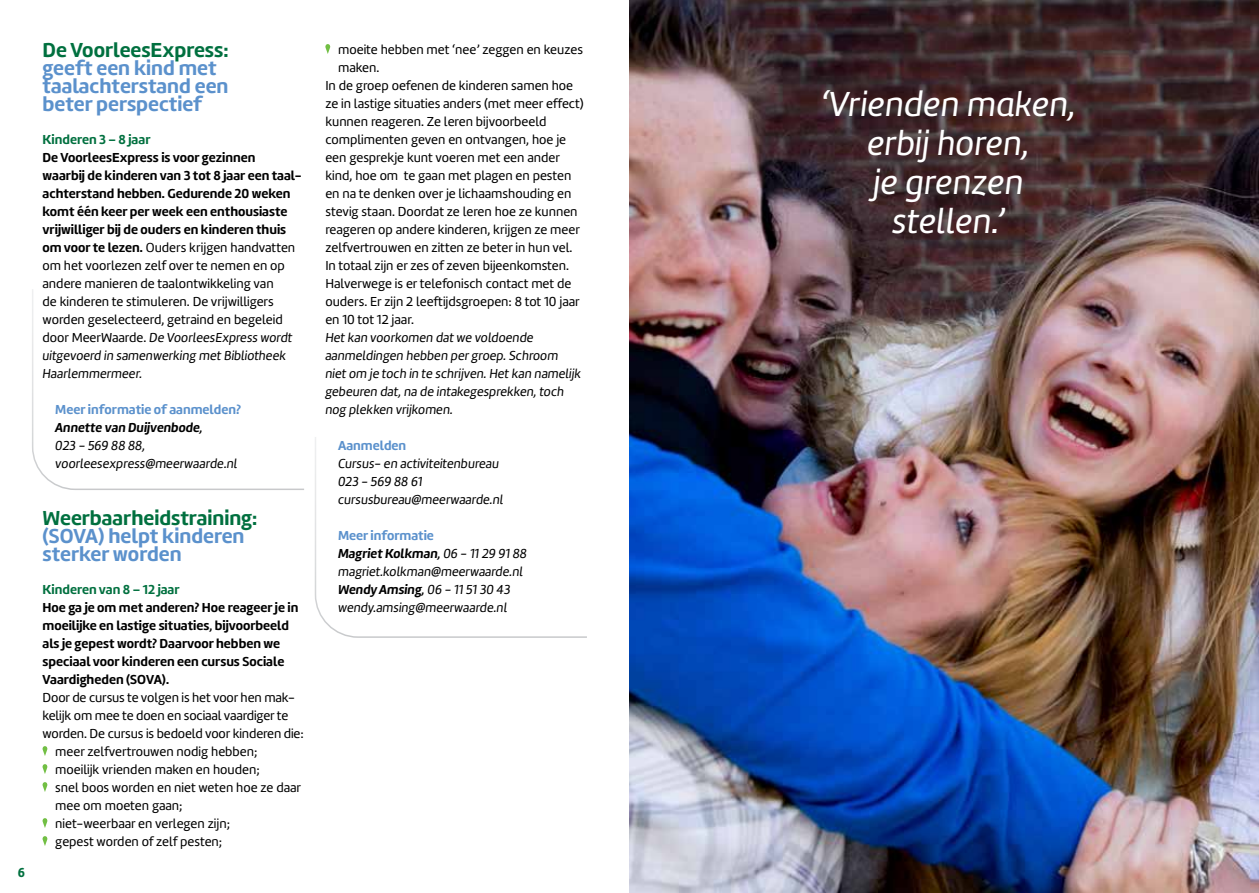
<style>
.page{position:relative;width:1259px;height:893px;background:#fff}
.page>*{position:absolute;margin:0;border:0;box-sizing:border-box;transform-origin:0 0}
.t1{font:italic 36px/39px "Amelia";color:#fff;text-align:center}
.t2{font:700 21px/18px "Amelia";color:#5b91cc}
.t3{font:700 21px "Amelia";color:#00703f}
.t4{font:13.5px "Amelia";color:#000}
.t5{font:700 13.5px/18px "Amelia";color:#000}
.t6{font:13.5px/18px "Amelia Oblicua";color:#000}
.t7{font:700 13.5px "Amelia";color:#5b91cc}
.t8{font:700 13.5px "Amelia";color:#00703f}
.t9{font:700 13.5px "Amelia Oblicua";color:#000}
.s1{font-weight:400}
.s2{font-family:"Amelia"}
.s3{font-weight:700}
</style>
<div class="page">
<svg style="left:42px;top:746px;width:6px;height:10px"></svg>
<svg style="left:42px;top:764px;width:6px;height:10px"></svg>
<svg style="left:42px;top:782px;width:6px;height:10px"></svg>
<svg style="left:42px;top:818px;width:6px;height:10px"></svg>
<svg style="left:42px;top:836px;width:6px;height:10px"></svg>
<svg style="left:325px;top:44px;width:5px;height:10px"></svg>
<svg style="left:32px;top:289px;width:272px;height:201px"></svg>
<svg style="left:314px;top:437px;width:273px;height:201px"></svg>
<img style="left:629px;top:0;width:630px;height:893px">
<p class="t8" style="left:18px;top:864px;width:9px">6</p>
<h2 class="t3" style="left:43px;top:38px;width:188px">De VoorleesExpress:</h2>
<h2 class="t2" style="left:43px;top:59px;width:187px">geeft een kind met taalachterstand een beter perspectief</h2>
<p class="t8" style="left:43px;top:132px;width:109px">Kinderen 3 – 8 jaar</p>
<p class="t5" style="left:43px;top:149px;width:261px">De VoorleesExpress is voor gezinnen<br>waarbij de kinderen van 3 tot 8 jaar een taal&shy;achterstand hebben. Gedurende 20 weken komt één keer per week een enthousiaste vrijwilliger bij de ouders en kinderen thuis om voor te lezen. <span class="s1">Ouders krijgen handvatten om het voorlezen zelf over te nemen en op andere manieren de taalontwikkeling van<br>de kinderen te stimuleren. De vrijwilligers worden geselecteerd, getraind en begeleid</span></p>
<p class="t6" style="left:43px;top:329px;width:251px"><span class="s2">door MeerWaarde.</span> De VoorleesExpress wordt uitgevoerd in samenwerking met Bibliotheek<br>Haarlemmermeer.</p>
<p class="t7" style="left:55px;top:401px;width:187px">Meer informatie of aanmelden?</p>
<p class="t9" style="left:55px;top:419px;width:149px">Annette van Duijvenbode,</p>
<p class="t6" style="left:55px;top:436px;width:184px">023 - 569 88 88, voorleesexpress@meerwaarde.nl</p>
<h2 class="t3" style="left:43px;top:506px;width:216px">Weerbaarheidstraining:</h2>
<h2 class="t2" style="left:43px;top:527px;width:203px">(SOVA) helpt kinderen sterker worden</h2>
<p class="t8" style="left:43px;top:582px;width:139px">Kinderen van 8 – 12 jaar</p>
<p class="t5" style="left:43px;top:599px;width:257px">Hoe ga je om met anderen? Hoe reageer je in moeilijke en lastige situaties, bijvoorbeeld als je gepest wordt? Daarvoor hebben we speciaal voor kinderen een cursus Sociale Vaardigheden (SOVA).</p>
<p class="t4" style="left:43px;top:690px;width:254px">Door de cursus te volgen is het voor hen mak-</p>
<p class="t4" style="left:43px;top:708px;width:247px">kelijk om mee te doen en sociaal vaardiger te</p>
<p class="t4" style="left:43px;top:726px;width:263px">worden. De cursus is bedoeld voor kinderen die:</p>
<p class="t4" style="left:55px;top:744px;width:204px">meer zelfvertrouwen nodig hebben;</p>
<p class="t4" style="left:55px;top:762px;width:206px">moeilijk vrienden maken en houden;</p>
<p class="t4" style="left:55px;top:780px;width:247px">snel boos worden en niet weten hoe ze daar</p>
<p class="t4" style="left:55px;top:798px;width:129px">mee om moeten gaan;</p>
<p class="t4" style="left:55px;top:816px;width:176px">niet-weerbaar en verlegen zijn;</p>
<p class="t4" style="left:55px;top:834px;width:169px">gepest worden of zelf pesten;</p>
<p class="t4" style="left:338px;top:42px;width:246px">moeite hebben met ‘nee’ zeggen en keuzes</p>
<p class="t4" style="left:338px;top:60px;width:43px">maken.</p>
<p class="t4" style="left:325px;top:78px;width:249px">In de groep oefenen de kinderen samen hoe</p>
<p class="t4" style="left:325px;top:96px;width:260px">ze in lastige situaties anders (met meer effect)</p>
<p class="t4" style="left:325px;top:114px;width:223px">kunnen reageren. Ze leren bijvoorbeeld</p>
<p class="t4" style="left:325px;top:132px;width:242px">complimenten geven en ontvangen, hoe je</p>
<p class="t4" style="left:325px;top:150px;width:236px">een gesprekje kunt voeren met een ander</p>
<p class="t4" style="left:325px;top:168px;width:248px">kind, hoe om te gaan met plagen en pesten</p>
<p class="t4" style="left:325px;top:186px;width:247px">en na te denken over je lichaamshouding en</p>
<p class="t4" style="left:325px;top:204px;width:254px">stevig staan. Doordat ze leren hoe ze kunnen</p>
<p class="t4" style="left:325px;top:222px;width:256px">reageren op andere kinderen, krijgen ze meer</p>
<p class="t4" style="left:325px;top:240px;width:249px">zelfvertrouwen en zitten ze beter in hun vel.</p>
<p class="t4" style="left:325px;top:258px;width:245px">In totaal zijn er zes of zeven bijeenkomsten.</p>
<p class="t4" style="left:325px;top:276px;width:247px">Halverwege is er telefonisch contact met de</p>
<p class="t4" style="left:325px;top:294px;width:256px">ouders. Er zijn 2 leeftijdsgroepen: 8 tot 10 jaar</p>
<p class="t4" style="left:325px;top:312px;width:90px">en 10 tot 12 jaar.</p>
<p class="t6" style="left:325px;top:328px;width:257px">Het kan voorkomen dat we voldoende aanmeldingen hebben per groep. Schroom niet om je toch in te schrijven. Het kan namelijk gebeuren dat, na de intakegesprekken, toch nog plekken vrijkomen.</p>
<p class="t7" style="left:338px;top:437px;width:70px">Aanmelden</p>
<p class="t6" style="left:338px;top:454px;width:167px">Cursus- en activiteitenbureau<br>023 - 569 88 61 cursusbureau@meerwaarde.nl</p>
<p class="t7" style="left:338px;top:527px;width:97px">Meer informatie</p>
<p class="t6" style="left:338px;top:544px;width:190px"><span class="s3">Magriet Kolkman,</span> 06 - 11 29 91 88 magriet.kolkman@meerwaarde.nl<br><span class="s3">Wendy Amsing,</span> 06 - 11 51 30 43 wendy.amsing@meerwaarde.nl</p>
<h1 class="t1" style="left:821px;top:85px;width:257px">‘Vrienden maken, erbij horen,<br>je grenzen stellen.’</h1>
</div>
